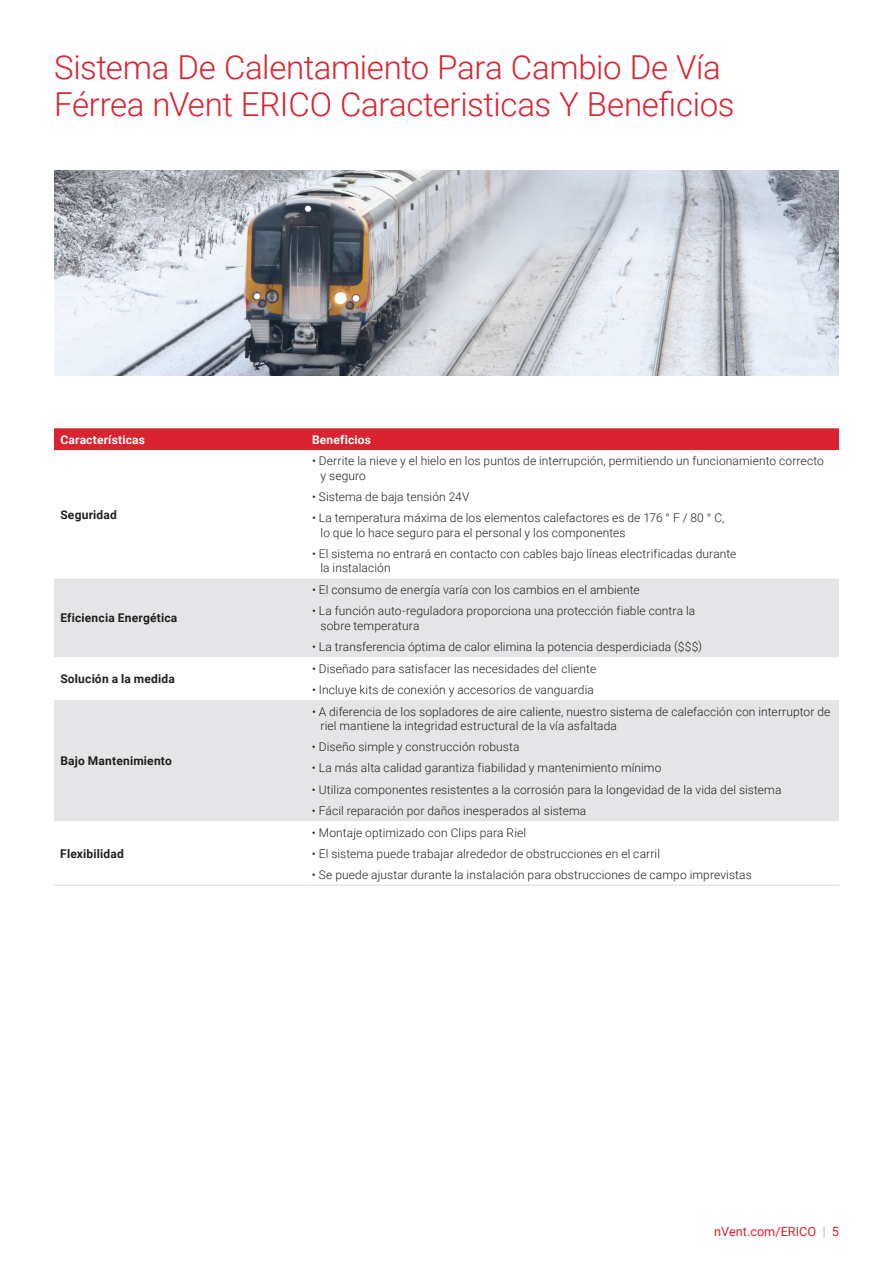
<style>
.page{position:relative;width:893px;height:1263px;background:#fff}
.page>*{position:absolute;margin:0;border:0;box-sizing:border-box;transform-origin:0 0}
.t1{font:300 33px/37.5px "Roboto";letter-spacing:-.01em;color:#db2230}
.t2{font:12.75px "Roboto";color:#db2230}
.t3{font:300 12px/14.4px "Roboto";letter-spacing:.01em;color:#231f20}
.t4{font:700 12px "Roboto";letter-spacing:.015em;color:#231f20}
.t5{font:700 12px "Roboto";letter-spacing:.015em;color:#fff}
.s1{font-weight:300;color:#8f959e}
</style>
<div class="page">
<img style="left:54px;top:170px;width:785px;height:205px">
<div style="left:54px;top:428px;width:785px;height:22px;background:#db2230"></div>
<svg style="left:54px;top:579px;width:785px;height:242px;fill:#e5e5e8"></svg>
<hr style="left:54px;top:884px;width:252px;height:2px;background:#e5e5e8">
<hr style="left:306px;top:884px;width:533px;height:2px;background:#e5e5e8">
<h1 class="t1" style="left:54px;top:47px;width:682px">Sistema De Calentamiento Para Cambio De Vía<br>Férrea nVent ERICO Caracteristicas Y Beneficios</h1>
<p class="t5" style="left:60px;top:431px;width:86px">Características</p>
<p class="t5" style="left:312px;top:431px;width:60px">Beneficios</p>
<p class="t4" style="left:60px;top:506px;width:58px">Seguridad</p>
<p class="t4" style="left:60px;top:610px;width:119px">Eficiencia Energética</p>
<p class="t4" style="left:60px;top:670px;width:116px">Solución a la medida</p>
<p class="t4" style="left:60px;top:752px;width:113px">Bajo Mantenimiento</p>
<p class="t4" style="left:60px;top:845px;width:65px">Flexibilidad</p>
<p class="t3" style="left:321px;top:453px;width:505px;text-indent:-8px">• Derrite la nieve y el hielo en los puntos de interrupción, permitiendo un funcionamiento correcto y seguro</p>
<p class="t3" style="left:312px;top:489px;width:159px">• Sistema de baja tensión 24V</p>
<p class="t3" style="left:321px;top:510px;width:406px;text-indent:-8px">• La temperatura máxima de los elementos calefactores es de 176 ° F / 80 ° C, lo que lo hace seguro para el personal y los componentes</p>
<p class="t3" style="left:320px;top:546px;width:417px;text-indent:-8px">• El sistema no entrará en contacto con cables bajo líneas electrificadas durante la instalación</p>
<p class="t3" style="left:312px;top:582px;width:329px">• El consumo de energía varía con los cambios en el ambiente</p>
<p class="t3" style="left:320px;top:603px;width:376px;text-indent:-8px">• La función auto-reguladora proporciona una protección fiable contra la sobre temperatura</p>
<p class="t3" style="left:312px;top:639px;width:392px">• La transferencia óptima de calor elimina la potencia desperdiciada ($$$)</p>
<p class="t3" style="left:312px;top:661px;width:286px">• Diseñado para satisfacer las necesidades del cliente</p>
<p class="t3" style="left:312px;top:682px;width:283px">• Incluye kits de conexión y accesorios de vanguardia</p>
<p class="t3" style="left:320px;top:704px;width:511px;text-indent:-8px">• A diferencia de los sopladores de aire caliente, nuestro sistema de calefacción con interruptor de riel mantiene la integridad estructural de la vía asfaltada</p>
<p class="t3" style="left:312px;top:739px;width:209px">• Diseño simple y construcción robusta</p>
<p class="t3" style="left:312px;top:760px;width:351px">• La más alta calidad garantiza fiabilidad y mantenimiento mínimo</p>
<p class="t3" style="left:312px;top:782px;width:471px">• Utiliza componentes resistentes a la corrosión para la longevidad de la vida del sistema</p>
<p class="t3" style="left:312px;top:803px;width:276px">• Fácil reparación por daños inesperados al sistema</p>
<p class="t3" style="left:312px;top:825px;width:216px">• Montaje optimizado con Clips para Riel</p>
<p class="t3" style="left:312px;top:846px;width:350px">• El sistema puede trabajar alrededor de obstrucciones en el carril</p>
<p class="t3" style="left:312px;top:867px;width:441px">• Se puede ajustar durante la instalación para obstrucciones de campo imprevistas</p>
<p class="t2" style="left:714px;top:1223px;width:126px">nVent.com/ERICO <span class="s1">|</span> 5</p>
</div>
